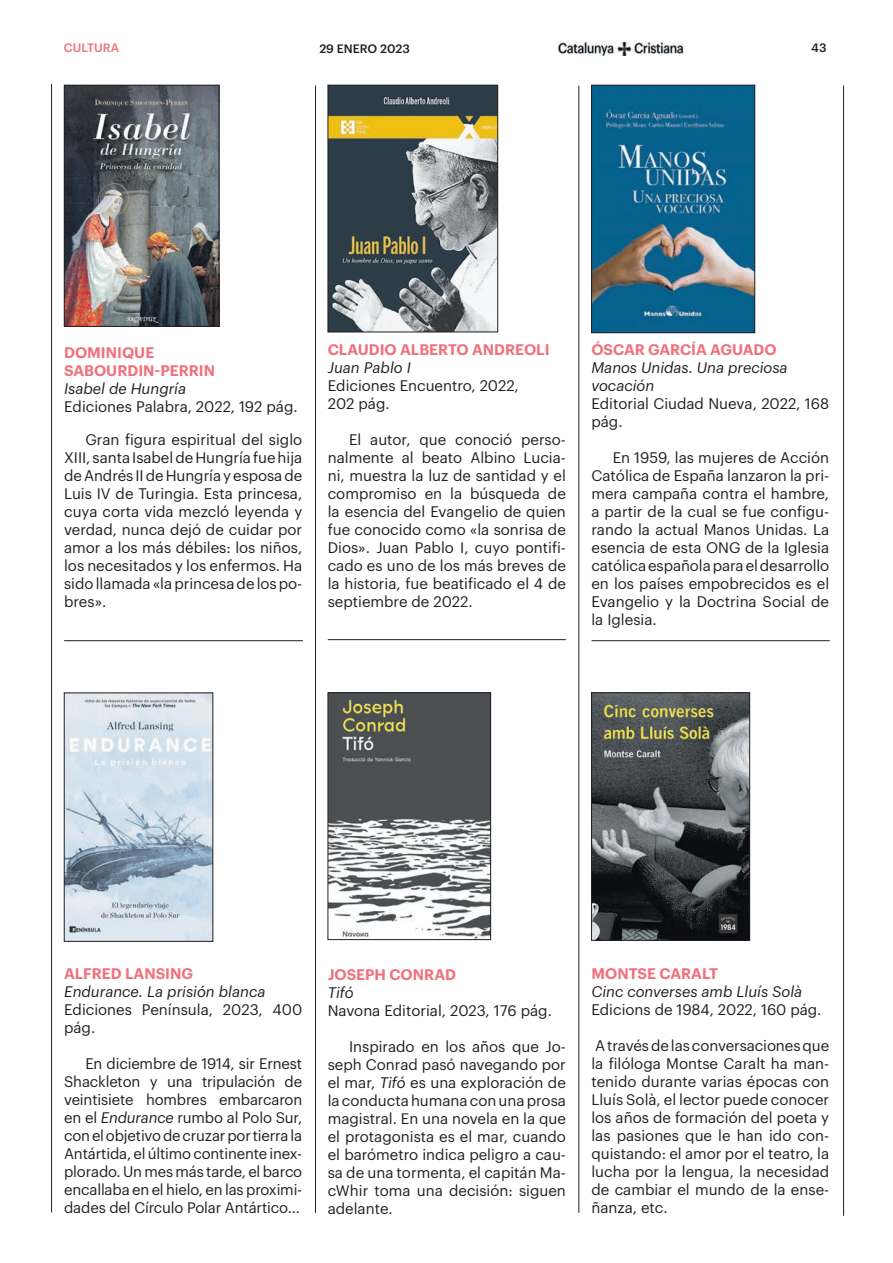
<style>
.page{position:relative;width:893px;height:1263px;background:#fff}
.page>*{position:absolute;margin:0;border:0;box-sizing:border-box;transform-origin:0 0}
.t1{font:15px/18px "Graphik";color:#231f20;text-align:justify}
.t2{font:italic 15px/18px "Graphik";color:#231f20}
.t3{font:600 15px/18px "Graphik";color:#f1707b}
.t4{font:500 12px "Graphik";color:#231f20}
.t5{font:500 12px "Graphik";letter-spacing:.005em;color:#f1707b}
.s1{font-style:italic}
</style>
<div class="page">
<img style="left:558px;top:42px;width:126px;height:13px">
<hr style="left:51px;top:84px;width:1px;height:1128px;background:#231f20">
<hr style="left:64px;top:640px;width:239px;height:1px;background:#231f20">
<hr style="left:328px;top:639px;width:238px;height:1px;background:#231f20">
<hr style="left:315px;top:86px;width:1px;height:1127px;background:#231f20">
<hr style="left:592px;top:640px;width:238px;height:1px;background:#231f20">
<img style="left:593px;top:695px;width:155px;height:243px">
<div style="left:591px;top:693px;width:159px;height:247px;border:1px solid #231f20"></div>
<img style="left:66px;top:695px;width:145px;height:244px">
<div style="left:64px;top:693px;width:149px;height:248px;border:1px solid #231f20"></div>
<img style="left:330px;top:695px;width:159px;height:243px">
<div style="left:328px;top:693px;width:163px;height:247px;border:1px solid #231f20"></div>
<hr style="left:579px;top:86px;width:1px;height:1127px;background:#231f20">
<hr style="left:843px;top:86px;width:1px;height:1130px;background:#231f20">
<img style="left:66px;top:87px;width:151px;height:238px">
<div style="left:64px;top:85px;width:155px;height:242px;border:1px solid #231f20"></div>
<img style="left:593px;top:87px;width:160px;height:244px">
<div style="left:591px;top:85px;width:164px;height:248px;border:1px solid #231f20"></div>
<img style="left:330px;top:87px;width:166px;height:243px">
<div style="left:328px;top:85px;width:170px;height:247px;border:1px solid #231f20"></div>
<p class="t5" style="left:64px;top:39px;width:57px">CULTURA</p>
<p class="t4" style="left:319px;top:40px;width:92px">29 ENERO 2023</p>
<p class="t4" style="left:811px;top:39px;width:17px">43</p>
<p class="t3" style="left:64px;top:343px;width:153px">DOMINIQUE<br>SABOURDIN-PERRIN</p>
<p class="t2" style="left:64px;top:379px;width:124px">Isabel de Hungría</p>
<p class="t1" style="left:64px;top:397px;width:235px">Ediciones Palabra, 2022, 192 pág.</p>
<p class="t1" style="left:64px;top:430px;width:240px;text-indent:21px">Gran figura espiritual del siglo XIII, santa Isabel de Hungría fue hija de Andrés II de Hungría y esposa de Luis IV de Turingia. Esta princesa, cuya corta vida mezcló leyenda y verdad, nunca dejó de cuidar por amor a los más débiles: los niños, los necesitados y los enfermos. Ha sido llamada «la princesa de los po&shy;bres».</p>
<p class="t3" style="left:328px;top:339px;width:223px">CLAUDIO ALBERTO ANDREOLI</p>
<p class="t2" style="left:328px;top:357px;width:85px">Juan Pablo I</p>
<p class="t1" style="left:328px;top:375px;width:193px">Ediciones Encuentro, 2022,<br>202 pág.</p>
<p class="t1" style="left:328px;top:429px;width:240px;text-indent:21px">El autor, que conoció perso&shy;nalmente al beato Albino Lucia&shy;ni, muestra la luz de santidad y el compromiso en la búsqueda de la esencia del Evangelio de quien fue conocido como «la sonrisa de Dios». Juan Pablo I, cuyo pontifi&shy;cado es uno de los más breves de la historia, fue beatificado el 4 de septiembre de 2022.</p>
<p class="t3" style="left:591px;top:339px;width:187px">ÓSCAR GARCÍA AGUADO</p>
<p class="t2" style="left:591px;top:357px;width:198px">Manos Unidas. Una preciosa vocación</p>
<p class="t1" style="left:591px;top:393px;width:239px">Editorial Ciudad Nueva, 2022, 168 pág.</p>
<p class="t1" style="left:591px;top:447px;width:239px;text-indent:21px">En 1959, las mujeres de Acción Católica de España lanzaron la pri&shy;mera campaña contra el hambre, a partir de la cual se fue configu&shy;rando la actual Manos Unidas. La esencia de esta ONG de la Iglesia católica española para el desarrollo en los países empobrecidos es el Evangelio y la Doctrina Social de la Iglesia.</p>
<p class="t3" style="left:64px;top:963px;width:131px">ALFRED LANSING</p>
<p class="t2" style="left:64px;top:981px;width:203px">Endurance. La prisión blanca</p>
<p class="t1" style="left:64px;top:999px;width:240px">Ediciones Península, 2023, 400 pág.</p>
<p class="t1" style="left:64px;top:1053px;width:240px;text-indent:21px">En diciembre de 1914, sir Ernest Shackleton y una tripulación de veintisiete hombres embarcaron en el <span class="s1">Endurance</span> rumbo al Polo Sur, con el objetivo de cruzar por tierra la Antártida, el último continente inex&shy;plorado. Un mes más tarde, el barco encallaba en el hielo, en las proximi&shy;dades del Círculo Polar Antártico...</p>
<p class="t3" style="left:328px;top:964px;width:130px">JOSEPH CONRAD</p>
<p class="t2" style="left:328px;top:982px;width:27px">Tifó</p>
<p class="t1" style="left:328px;top:1000px;width:226px">Navona Editorial, 2023, 176 pág.</p>
<p class="t1" style="left:328px;top:1036px;width:240px;text-indent:21px">Inspirado en los años que Jo&shy;seph Conrad pasó navegando por el mar, <span class="s1">Tifó</span> es una exploración de la conducta humana con una prosa magistral. En una novela en la que el protagonista es el mar, cuando el barómetro indica peligro a cau&shy;sa de una tormenta, el capitán Ma&shy;cWhir toma una decisión: siguen adelante.</p>
<p class="t3" style="left:591px;top:963px;width:128px">MONTSE CARALT</p>
<p class="t2" style="left:591px;top:981px;width:212px">Cinc converses amb Lluís Solà</p>
<p class="t1" style="left:591px;top:999px;width:232px">Edicions de 1984, 2022, 160 pág.</p>
<p class="t1" style="left:591px;top:1035px;width:239px">A través de las conversaciones que la filóloga Montse Caralt ha man&shy;tenido durante varias épocas con Lluís Solà, el lector puede conocer los años de formación del poeta y las pasiones que le han ido con&shy;quistando: el amor por el teatro, la lucha por la lengua, la necesidad de cambiar el mundo de la ense&shy;ñanza, etc.</p>
</div>
